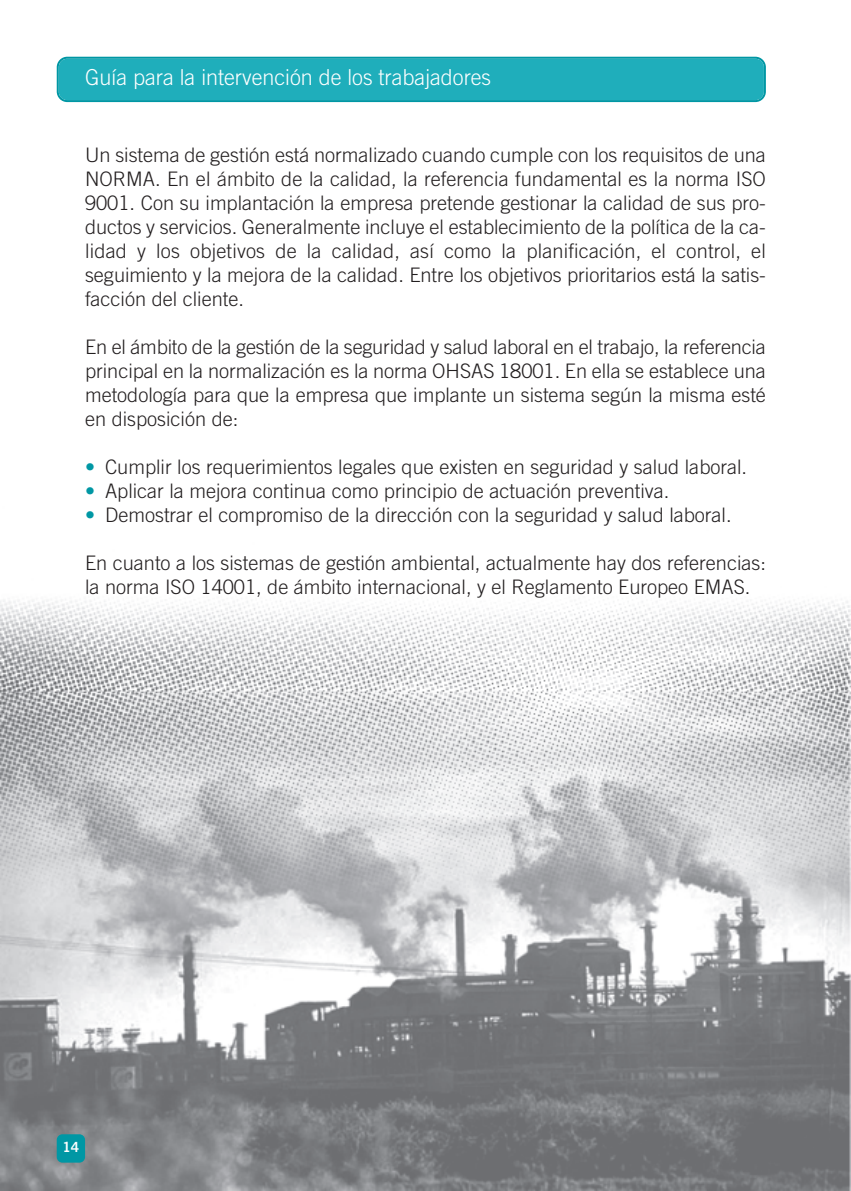
<style>
.page{position:relative;width:851px;height:1191px;background:#fff}
.page>*{position:absolute;margin:0;border:0;box-sizing:border-box;transform-origin:0 0}
.t1{font:300 22px "Trade Gothic";color:#fff}
.t2{font:300 20px/24px "Trade Gothic";color:#231f20;text-align:justify}
.t3{font:14px "Trade Gothic Bold Two";color:#fff}
.s1{font-weight:700;color:#0097a4}
</style>
<div class="page">
<img style="left:0;top:600px;width:849px;height:590px">
<svg style="left:57px;top:57px;width:708px;height:45px;background:#1eacb9"></svg>
<div style="left:57px;top:1134px;width:28px;height:28px;background:#0097a4;border-radius:6px"></div>
<p class="t1" style="left:85px;top:69px;width:407px">Guía para la intervención de los trabajadores</p>
<p class="t2" style="left:85px;top:144px;width:682px">Un sistema de gestión está normalizado cuando cumple con los requisitos de una NORMA. En el ámbito de la calidad, la referencia fundamental es la norma ISO 9001. Con su implantación la empresa pretende gestionar la calidad de sus pro&shy;ductos y servicios. Generalmente incluye el establecimiento de la política de la ca&shy;lidad y los objetivos de la calidad, así como la planificación, el control, el seguimiento y la mejora de la calidad. Entre los objetivos prioritarios está la satis&shy;facción del cliente.</p>
<p class="t2" style="left:85px;top:336px;width:682px">En el ámbito de la gestión de la seguridad y salud laboral en el trabajo, la referencia principal en la normalización es la norma OHSAS 18001. En ella se establece una metodología para que la empresa que implante un sistema según la misma esté en disposición de:</p>
<p class="t2" style="left:85px;top:456px;width:663px"><span class="s1">•</span> Cumplir los requerimientos legales que existen en seguridad y salud laboral.</p>
<p class="t2" style="left:85px;top:480px;width:585px"><span class="s1">•</span> Aplicar la mejora continua como principio de actuación preventiva.</p>
<p class="t2" style="left:85px;top:504px;width:648px"><span class="s1">•</span> Demostrar el compromiso de la dirección con la seguridad y salud laboral.</p>
<p class="t2" style="left:85px;top:552px;width:682px">En cuanto a los sistemas de gestión ambiental, actualmente hay dos referencias: la norma ISO 14001, de ámbito internacional, y el Reglamento Europeo EMAS.</p>
<p class="t3" style="left:63px;top:1142px;width:18px">14</p>
</div>
